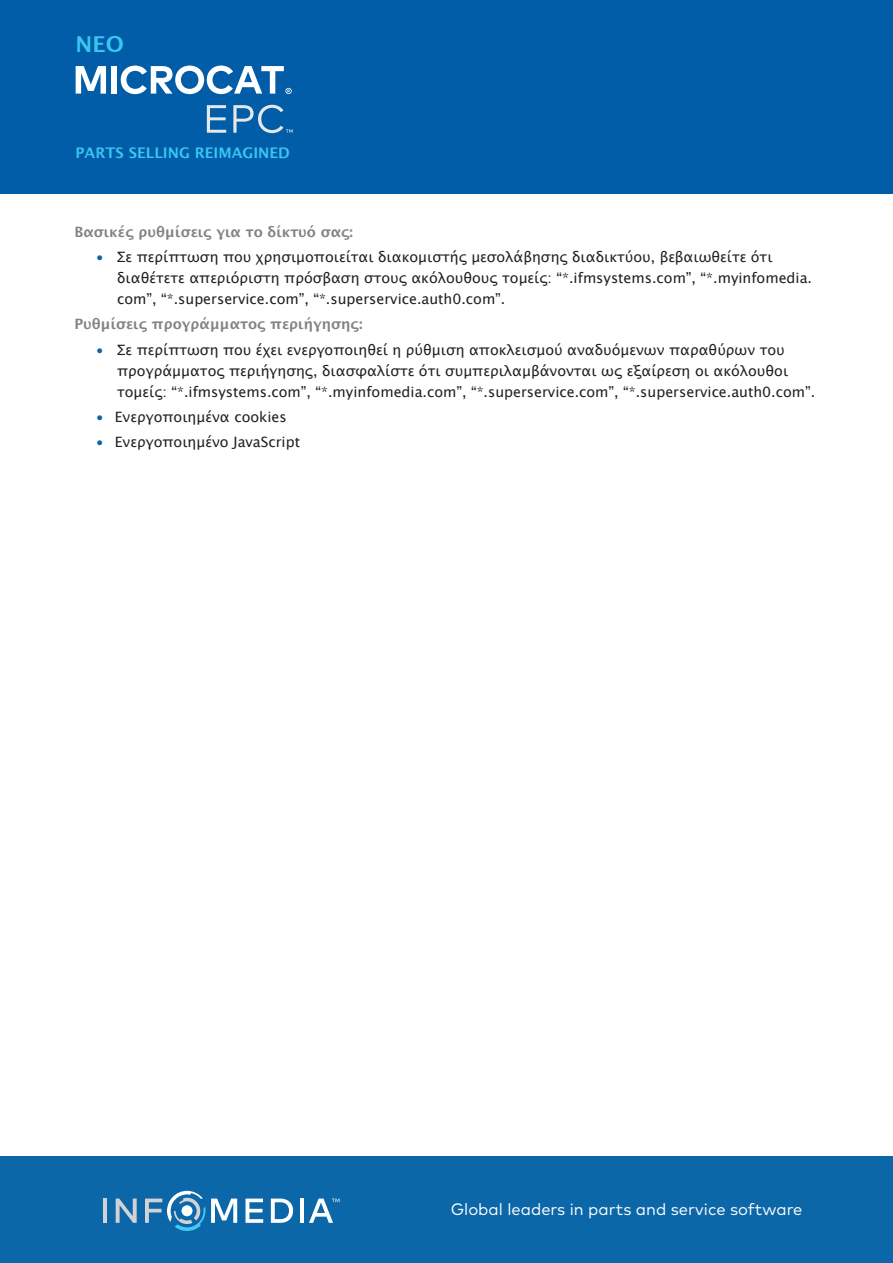
<style>
.page{position:relative;width:893px;height:1263px;background:#fff}
.page>*{position:absolute;margin:0;border:0;box-sizing:border-box;transform-origin:0 0}
.t1{font:700 21.9px "Lucida Grande";color:#39c6f1}
.t2{font:16.5px "FF Mark Pro";color:#fff}
.t3{font:700 14.7px "Lucida Grande";color:#39c6f1}
.t4{font:14.25px/21px "Lucida Grande";color:#231f20}
.t5{font:700 14.25px "Lucida Grande";color:#818385}
.s1{color:#0c67a9}
</style>
<div class="page">
<div style="left:0;top:0;width:893px;height:193px;background:#015da7"></div>
<svg style="left:76px;top:66px;width:30px;height:28px"></svg>
<div style="left:111px;top:66px;width:6px;height:28px;background:#fff"></div>
<svg style="left:121px;top:66px;width:171px;height:28px"></svg>
<svg style="left:207px;top:105px;width:19px;height:28px"></svg>
<svg style="left:233px;top:105px;width:60px;height:28px"></svg>
<div style="left:0;top:1157px;width:893px;height:106px;background:#0c67a9"></div>
<hr style="left:103px;top:1198px;width:4px;height:25px;background:#d1d2d4">
<svg style="left:116px;top:1198px;width:21px;height:25px"></svg>
<svg style="left:211px;top:1198px;width:26px;height:25px"></svg>
<svg style="left:246px;top:1198px;width:17px;height:25px"></svg>
<svg style="left:271px;top:1198px;width:22px;height:25px"></svg>
<hr style="left:300px;top:1198px;width:3px;height:25px;background:#fff">
<svg style="left:309px;top:1198px;width:30px;height:25px"></svg>
<svg style="left:145px;top:1191px;width:60px;height:40px"></svg>
<p class="t1" style="left:76px;top:27px;width:50px">ΝΕΟ</p>
<p class="t3" style="left:76px;top:140px;width:216px">PARTS SELLING REIMAGINED</p>
<p class="t5" style="left:74px;top:220px;width:280px">Βασικές ρυθμίσεις για το δίκτυό σας:</p>
<p class="t4" style="left:117px;top:247px;width:696px;text-indent:-22px"><span class="s1">•</span> Σε περίπτωση που χρησιμοποιείται διακομιστής μεσολάβησης διαδικτύου, βεβαιωθείτε ότι διαθέτετε απεριόριστη πρόσβαση στους ακόλουθους τομείς: “*.ifmsystems.com”, “*.myinfomedia. com”, “*.superservice.com”, “*.superservice.auth0.com”.</p>
<p class="t5" style="left:74px;top:313px;width:290px">Ρυθμίσεις προγράμματος περιήγησης:</p>
<p class="t4" style="left:117px;top:339px;width:700px;text-indent:-22px"><span class="s1">•</span> Σε περίπτωση που έχει ενεργοποιηθεί η ρύθμιση αποκλεισμού αναδυόμενων παραθύρων του προγράμματος περιήγησης, διασφαλίστε ότι συμπεριλαμβάνονται ως εξαίρεση οι ακόλουθοι τομείς: “*.ifmsystems.com”, “*.myinfomedia.com”, “*.superservice.com”, “*.superservice.auth0.com”.</p>
<p class="t4" style="left:96px;top:406px;width:193px"><span class="s1">•</span> Ενεργοποιημένα cookies</p>
<p class="t4" style="left:96px;top:432px;width:206px"><span class="s1">•</span> Ενεργοποιημένο JavaScript</p>
<p class="t2" style="left:451px;top:1197px;width:353px">Global leaders in parts and service software</p>
</div>
